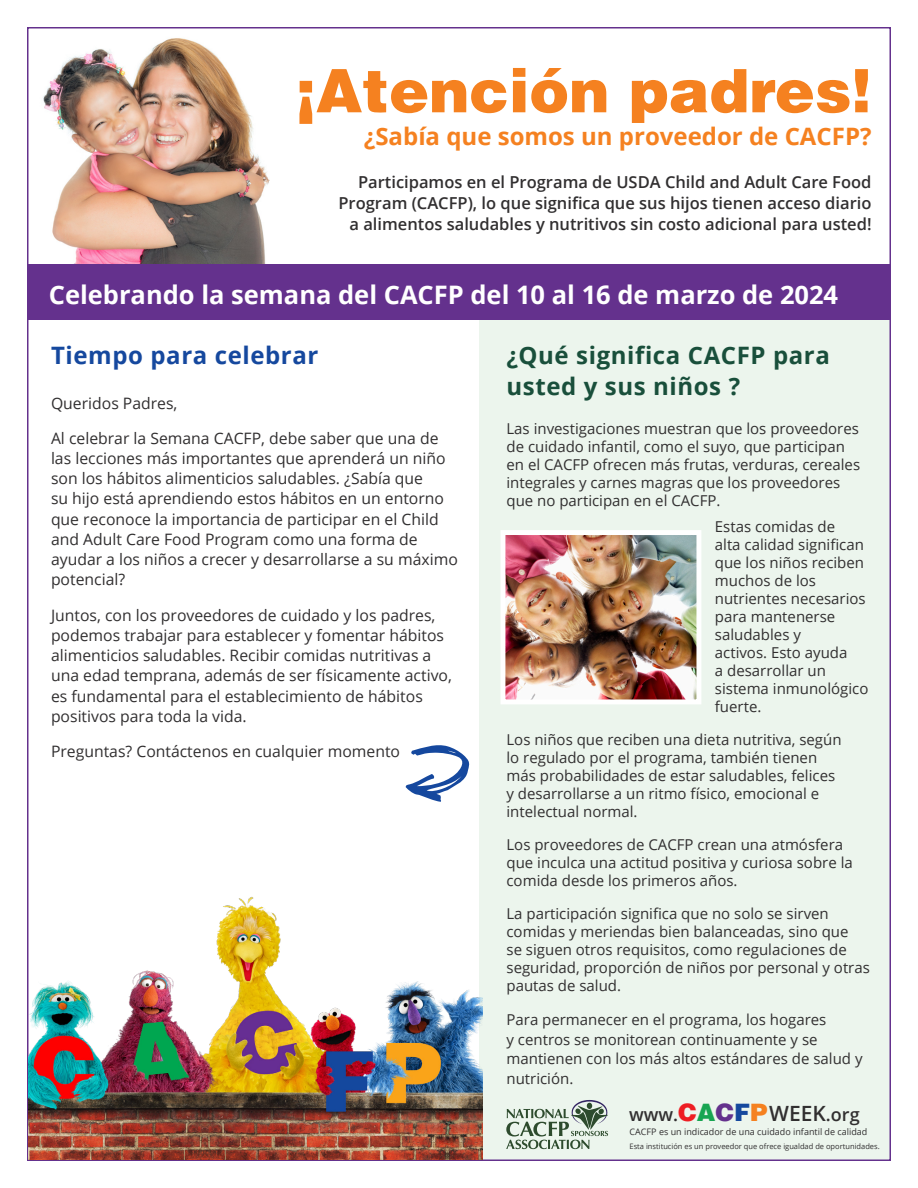
<style>
.page{position:relative;width:918px;height:1188px;background:#fff}
.page>*{position:absolute;margin:0;border:0;box-sizing:border-box;transform-origin:0 0}
.t1{font:900 60px "Helvetica";color:#f58120}
.Paragraph_Style_1{font:700 25.5px "Open Sans";color:#fff}
.t2{font:700 24px/31.5px "Open Sans";letter-spacing:.025em;color:#194f3b}
.t3{font:700 24px "Open Sans";color:#f58120}
.Paragraph_Style_1-2{font:700 24px "Open Sans";letter-spacing:.025em;color:#15489e}
.t4{font:600 18px "Open Sans";color:#312f30}
.t5{font:600 16.5px/21px "Open Sans";color:#312f30;text-align:right}
.Paragraph_Style_1-3{font:15.75px/20.2px "Open Sans";color:#312f30}
.Paragraph_Style_1-4{font:15px/18px "Open Sans";color:#312f30}
.t6{font:9px "Open Sans";color:#312f30}
.t7{font:7.5px "Open Sans";color:#312f30}
.s1{font-family:"Helvetica";font-weight:900;font-size:24px;color:#ee1d23}
.s2{font-family:"Helvetica";font-weight:900;font-size:24px;color:#18a552}
.s3{font-family:"Helvetica";font-weight:900;font-size:24px;color:#64318d}
.s4{font-family:"Helvetica";font-weight:900;font-size:24px;color:#15489e}
.s5{font-family:"Helvetica";font-weight:900;font-size:24px;color:#f58120}
.s6{font-size:21px}
</style>
<div class="page">
<div style="left:479px;top:307px;width:412px;height:853px;background:#ecf5ed"></div>
<svg style="left:506px;top:1100px;width:102px;height:49px"></svg>
<svg style="left:406px;top:745px;width:64px;height:57px"></svg>
<img style="left:507px;top:536px;width:188px;height:162px">
<div style="left:501px;top:530px;width:200px;height:174px;border:5px solid #fff"></div>
<img style="left:39px;top:38px;width:231px;height:227px">
<div style="left:27px;top:265px;width:864px;height:55px;background:#64318d"></div>
<img style="left:28px;top:890px;width:454px;height:269px">
<p class="t1" style="left:296px;top:52px;width:577px">¡Atención padres!</p>
<p class="t3" style="left:364px;top:120px;width:509px">¿Sabía que somos un proveedor de CACFP?</p>
<p class="t5" style="left:338px;top:171px;width:535px">Participamos en el Programa de USDA Child and Adult Care Food<br>Program (CACFP), lo que significa que sus hijos tienen acceso diario a alimentos saludables y nutritivos sin costo adicional para usted!</p>
<p class="Paragraph_Style_1" style="left:49px;top:277px;width:791px">Celebrando la semana del CACFP del 10 al 16 de marzo de 2024</p>
<p class="Paragraph_Style_1-2" style="left:51px;top:338px;width:269px">Tiempo para celebrar</p>
<p class="Paragraph_Style_1-3" style="left:51px;top:392px;width:128px">Queridos Padres,</p>
<p class="Paragraph_Style_1-3" style="left:51px;top:427px;width:408px">Al celebrar la Semana CACFP, debe saber que una de las lecciones más importantes que aprenderá un niño son los hábitos alimenticios saludables. ¿Sabía que<br>su hijo está aprendiendo estos hábitos en un entorno que reconoce la importancia de participar en el Child and Adult Care Food Program como una forma de ayudar a los niños a crecer y desarrollarse a su máximo potencial?</p>
<p class="Paragraph_Style_1-3" style="left:51px;top:604px;width:402px">Juntos, con los proveedores de cuidado y los padres, podemos trabajar para establecer y fomentar hábitos alimenticios saludables. Recibir comidas nutritivas a una edad temprana, además de ser físicamente activo, es fundamental para el establecimiento de hábitos positivos para toda la vida.</p>
<p class="Paragraph_Style_1-3" style="left:51px;top:741px;width:351px">Preguntas? Contáctenos en cualquier momento</p>
<p class="t2" style="left:507px;top:339px;width:325px">¿Qué significa CACFP para usted y sus niños ?</p>
<p class="Paragraph_Style_1-4" style="left:507px;top:419px;width:355px">Las investigaciones muestran que los proveedores de cuidado infantil, como el suyo, que participan en el CACFP ofrecen más frutas, verduras, cereales integrales y carnes magras que los proveedores que no participan en el CACFP.</p>
<p class="Paragraph_Style_1-4" style="left:715px;top:517px;width:155px">Estas comidas de<br>alta calidad significan que los niños reciben muchos de los nutrientes necesarios para mantenerse saludables y<br>activos. Esto ayuda<br>a desarrollar un sistema inmunológico fuerte.</p>
<p class="Paragraph_Style_1-4" style="left:507px;top:730px;width:337px">Los niños que reciben una dieta nutritiva, según lo regulado por el programa, también tienen más probabilidades de estar saludables, felices y desarrollarse a un ritmo físico, emocional e intelectual normal.</p>
<p class="Paragraph_Style_1-4" style="left:507px;top:835px;width:348px">Los proveedores de CACFP crean una atmósfera que inculca una actitud positiva y curiosa sobre la comida desde los primeros años.</p>
<p class="Paragraph_Style_1-4" style="left:507px;top:904px;width:365px">La participación significa que no solo se sirven comidas y meriendas bien balanceadas, sino que<br>se siguen otros requisitos, como regulaciones de seguridad, proporción de niños por personal y otras pautas de salud.</p>
<p class="Paragraph_Style_1-4" style="left:507px;top:1010px;width:358px;line-height:19.5px">Para permanecer en el programa, los hogares<br>y centros se monitorean continuamente y se mantienen con los más altos estándares de salud y nutrición.</p>
<p class="t4" style="left:629px;top:1102px;width:232px">www.<span class="s1">C</span><span class="s2">A</span><span class="s3">C</span><span class="s4">F</span><span class="s5">P</span><span class="s6">WEEK</span>.org</p>
<p class="t6" style="left:630px;top:1125px;width:239px">CACFP es un indicador de una cuidado infantil de calidad</p>
<p class="t7" style="left:630px;top:1142px;width:252px">Esta institución es un proveedor que ofrece igualdad de oportunidades.</p>
</div>
